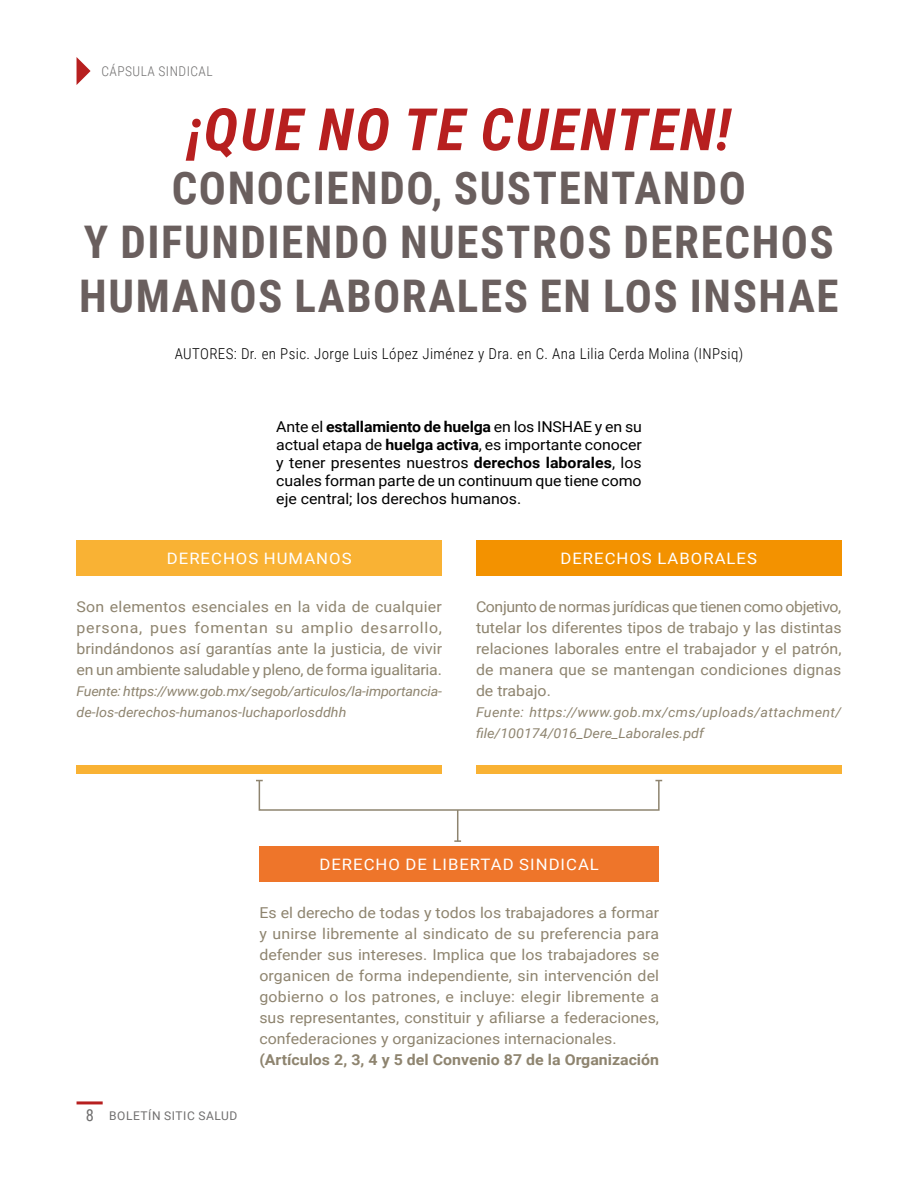
<style>
.page{position:relative;width:918px;height:1188px;background:#fff}
.page>*{position:absolute;margin:0;border:0;box-sizing:border-box;transform-origin:0 0}
.t1{font:italic 700 58.5px "Roboto Condensed";letter-spacing:.035em;color:#b71f1f}
.t2{font:700 45px/54px "Roboto Condensed";letter-spacing:.035em;color:#6a5f5e;text-align:center}
.t3{font:15.75px "Roboto";letter-spacing:.06em;color:#fff;scale:1.06 1}
.t4{font:15px/21px "Roboto";color:#8e846f;text-align:justify;scale:1.06 1}
.t5{font:15px/18px "Roboto";color:#000;text-align:justify;scale:1.06 1}
.t6{font:300 15px "Roboto Condensed";letter-spacing:.025em;color:#000}
.t7{font:700 15px "Roboto";color:#8e846f;scale:1.06 1}
.t8{font:italic 13.5px/21px "Roboto";color:#8e846f;scale:1.06 1}
.t9{font:italic 13.5px/21px "Roboto";letter-spacing:.025em;color:#8e846f;scale:1.06 1}
.t10{font:300 13.5px "Roboto Condensed";letter-spacing:.035em;color:#706f6f}
.t11{font:12px "Roboto";letter-spacing:.045em;color:#706f6f}
.s1{font-weight:700}
.s2{font-family:"Roboto Condensed";font-size:16.5px}
</style>
<div class="page">
<hr style="left:77px;top:1101px;width:26px;height:3px;background:#b71f1f">
<svg style="left:77px;top:57px;width:14px;height:28px"></svg>
<div style="left:77px;top:540px;width:365px;height:36px;background:#f9b234"></div>
<div style="left:476px;top:540px;width:365px;height:36px;background:#f39200"></div>
<div style="left:259px;top:846px;width:400px;height:36px;background:#ee752a"></div>
<div style="left:77px;top:765px;width:365px;height:9px;background:#f9b234"></div>
<div style="left:476px;top:765px;width:365px;height:9px;background:#f9b234"></div>
<div style="left:259px;top:780px;width:401px;height:31px;border:2px solid #8e846f"></div>
<hr style="left:457px;top:810px;width:1px;height:31px;background:#8e846f">
<svg style="left:454px;top:840px;width:7px;height:2px"></svg>
<p class="t10" style="left:101px;top:62px;width:113px">CÁPSULA SINDICAL</p>
<h1 class="t1" style="left:187px;top:88px;width:545px">¡QUE NO TE CUENTEN!</h1>
<h2 class="t2" style="left:79px;top:160px;width:761px">CONOCIENDO, SUSTENTANDO<br>Y DIFUNDIENDO NUESTROS DERECHOS<br>HUMANOS LABORALES EN LOS INSHAE</h2>
<p class="t6" style="left:175px;top:344px;width:570px">AUTORES: Dr. en Psic. Jorge Luis López Jiménez y Dra. en C. Ana Lilia Cerda Molina (INPsiq)</p>
<p class="t5" style="left:276px;top:417px;width:346px">Ante el <span class="s1">estallamiento de huelga</span> en los INSHAE y en su actual etapa de <span class="s1">huelga activa</span>, es importante conocer y tener presentes nuestros <span class="s1">derechos laborales</span>, los cuales forman parte de un continuum que tiene como eje central; los derechos humanos.</p>
<p class="t3" style="left:167px;top:547px;width:176px">DERECHOS HUMANOS</p>
<p class="t3" style="left:560px;top:547px;width:187px">DERECHOS LABORALES</p>
<p class="t4" style="left:77px;top:595px;width:346px">Son elementos esenciales en la vida de cualquier persona, pues fomentan su amplio desarrollo, brindándonos así garantías ante la justicia, de vivir en un ambiente saludable y pleno, de forma igualitaria.</p>
<p class="t8" style="left:77px;top:680px;width:346px">Fuente: https://www.gob.mx/segob/articulos/la-importancia&shy;de-los-derechos-humanos-luchaporlosddhh</p>
<p class="t4" style="left:476px;top:595px;width:346px">Conjunto de normas jurídicas que tienen como objetivo, tutelar los diferentes tipos de trabajo y las distintas relaciones laborales entre el trabajador y el patrón, de manera que se mantengan condiciones dignas de trabajo.</p>
<p class="t9" style="left:476px;top:701px;width:346px">Fuente: https://www.gob.mx/cms/uploads/attachment/ file/100174/016_Dere_Laborales.pdf</p>
<p class="t3" style="left:319px;top:853px;width:265px">DERECHO DE LIBERTAD SINDICAL</p>
<p class="t11" style="left:86px;top:1108px;width:153px"><span class="s2">8</span> BOLETÍN SITIC SALUD</p>
<p class="t4" style="left:259px;top:902px;width:379px">Es el derecho de todas y todos los trabajadores a formar y unirse libremente al sindicato de su preferencia para defender sus intereses. Implica que los trabajadores se organicen de forma independiente, sin intervención del gobierno o los patrones, e incluye: elegir libremente a sus representantes, constituir y afiliarse a federaciones, confederaciones y organizaciones internacionales.</p>
<p class="t7" style="left:259px;top:1049px;width:379px">(Artículos 2, 3, 4 y 5 del Convenio 87 de la Organización</p>
</div>
